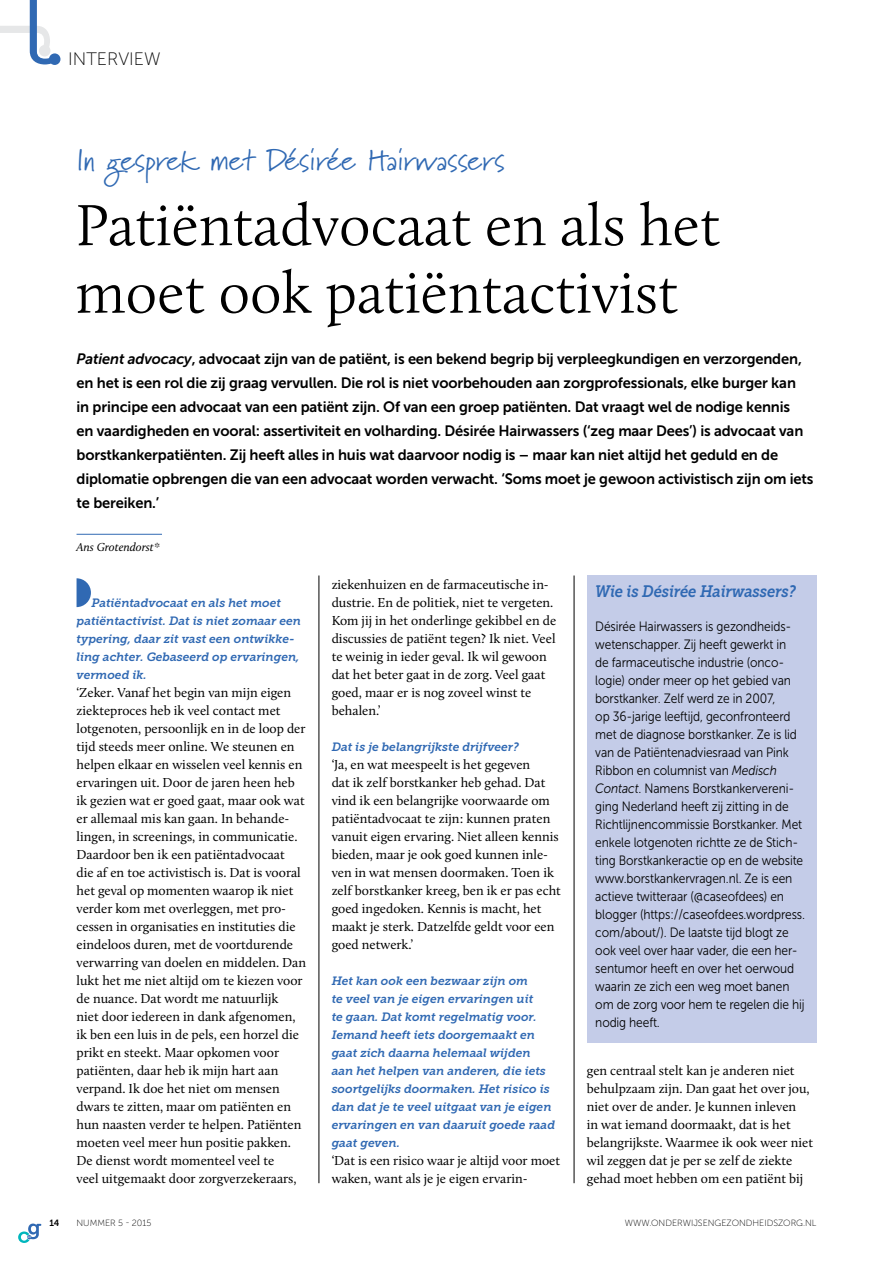
<style>
.page{position:relative;width:893px;height:1263px;background:#fff}
.page>*{position:absolute;margin:0;border:0;box-sizing:border-box;transform-origin:0 0}
.t1{font:300 60px/67.5px "Calluna";color:#000}
.t2{font:30px "Marydale";color:#3069b3}
.t3{font:18px "Museo Sans 100";color:#000}
.t4{font:italic 16.5px "Museo Slab 700";letter-spacing:-.01em;color:#3069b3;scale:.9 1}
.t5{font:15px/24px "Museo Sans 700";letter-spacing:-.01em;color:#000}
.t6{font:13.5px/18px "Calluna";color:#000}
.t7{font:13.5px/18px "Museo Sans 300";letter-spacing:-.01em;color:#000;scale:.89 1}
.t8{font:italic 12px/18px "Museo Slab 700";color:#3069b3}
.t9{font:italic 12px "Calluna";color:#000}
.t10{font:9px "Museo Sans 100";color:#000}
.t11{font:9px "Museo Sans 700";color:#000}
.s1{font-style:italic}
</style>
<div class="page">
<svg style="left:18px;top:1223px;width:24px;height:20px"></svg>
<svg style="left:0;top:0;width:60px;height:65px"></svg>
<hr style="left:77px;top:534px;width:85px;height:1px;background:#3069b3">
<div style="left:587px;top:575px;width:229px;height:468px;background:#c4cce8"></div>
<hr style="left:574px;top:575px;width:1px;height:608px;background:#000">
<hr style="left:319px;top:575px;width:1px;height:608px;background:#000">
<svg style="left:77px;top:578px;width:14px;height:29px"></svg>
<h3 class="t3" style="left:68px;top:49px;width:72px">INTERVIEW</h3>
<h2 class="t2" style="left:77px;top:142px;width:430px">In gesprek met Désirée Hairwassers</h2>
<h1 class="t1" style="left:75px;top:191px;width:646px">Patiëntadvocaat en als het moet ook patiëntactivist</h1>
<p class="t5" style="left:77px;top:347px;width:738px"><span class="s1">Patient advocacy</span>, advocaat zijn van de patiënt, is een bekend begrip bij verpleegkundigen en verzorgenden, en het is een rol die zij graag vervullen. Die rol is niet voorbehouden aan zorgprofessionals, elke burger kan<br>in principe een advocaat van een patiënt zijn. Of van een groep patiënten. Dat vraagt wel de nodige kennis<br>en vaardigheden en vooral: assertiviteit en volharding. Désirée Hairwassers (‘zeg maar Dees’) is advocaat van borstkankerpatiënten. Zij heeft alles in huis wat daarvoor nodig is – maar kan niet altijd het geduld en de diplomatie opbrengen die van een advocaat worden verwacht. ‘Soms moet je gewoon activistisch zijn om iets te bereiken.’</p>
<p class="t9" style="left:77px;top:540px;width:85px">Ans Grotendorst*</p>
<p class="t8" style="left:77px;top:594px;width:226px;text-indent:15px">Patiëntadvocaat en als het moet patiëntactivist. Dat is niet zomaar een typering, daar zit vast een ontwikke&shy;ling achter. Gebaseerd op ervaringen, vermoed ik.</p>
<p class="t6" style="left:77px;top:683px;width:231px">‘Zeker. Vanaf het begin van mijn eigen ziekteproces heb ik veel contact met lotgenoten, persoonlijk en in de loop der tijd steeds meer online. We steunen en helpen elkaar en wisselen veel kennis en ervaringen uit. Door de jaren heen heb ik gezien wat er goed gaat, maar ook wat er allemaal mis kan gaan. In behande&shy;lingen, in screenings, in communicatie.<br>Daardoor ben ik een patiëntadvocaat<br>die af en toe activistisch is. Dat is vooral het geval op momenten waarop ik niet verder kom met overleggen, met pro&shy;cessen in organisaties en instituties die eindeloos duren, met de voortdurende verwarring van doelen en middelen. Dan lukt het me niet altijd om te kiezen voor de nuance. Dat wordt me natuurlijk<br>niet door iedereen in dank afgenomen, ik ben een luis in de pels, een horzel die prikt en steekt. Maar opkomen voor patiënten, daar heb ik mijn hart aan verpand. Ik doe het niet om mensen dwars te zitten, maar om patiënten en hun naasten verder te helpen. Patiënten moeten veel meer hun positie pakken.<br>De dienst wordt momenteel veel te<br>veel uitgemaakt door zorgverzekeraars,</p>
<p class="t6" style="left:332px;top:575px;width:226px">ziekenhuizen en de farmaceutische in&shy;dustrie. En de politiek, niet te vergeten.<br>Kom jij in het onderlinge gekibbel en de discussies de patiënt tegen? Ik niet. Veel te weinig in ieder geval. Ik wil gewoon dat het beter gaat in de zorg. Veel gaat goed, maar er is nog zoveel winst te behalen.’</p>
<p class="t8" style="left:332px;top:738px;width:189px">Dat is je belangrijkste drijfveer?</p>
<p class="t6" style="left:332px;top:755px;width:231px">‘Ja, en wat meespeelt is het gegeven<br>dat ik zelf borstkanker heb gehad. Dat vind ik een belangrijke voorwaarde om patiëntadvocaat te zijn: kunnen praten vanuit eigen ervaring. Niet alleen kennis bieden, maar je ook goed kunnen inle&shy;ven in wat mensen doormaken. Toen ik zelf borstkanker kreeg, ben ik er pas echt goed ingedoken. Kennis is macht, het maakt je sterk. Datzelfde geldt voor een goed netwerk.’</p>
<p class="t8" style="left:332px;top:972px;width:225px">Het kan ook een bezwaar zijn om<br>te veel van je eigen ervaringen uit<br>te gaan. Dat komt regelmatig voor.<br>Iemand heeft iets doorgemaakt en gaat zich daarna helemaal wijden aan het helpen van anderen, die iets soortgelijks doormaken. Het risico is dan dat je te veel uitgaat van je eigen ervaringen en van daaruit goede raad gaat geven.</p>
<p class="t6" style="left:332px;top:1151px;width:230px">‘Dat is een risico waar je altijd voor moet waken, want als je je eigen ervarin-</p>
<p class="t4" style="left:595px;top:582px;width:225px">Wie is Désirée Hairwassers?</p>
<p class="t7" style="left:595px;top:618px;width:237px">Désirée Hairwassers is gezondheids&shy;wetenschapper. Zij heeft gewerkt in<br>de farmaceutische industrie (onco&shy;logie) onder meer op het gebied van borstkanker. Zelf werd ze in 2007,<br>op 36-jarige leeftijd, geconfronteerd met de diagnose borstkanker. Ze is lid van de Patiëntenadviesraad van Pink Ribbon en columnist van <span class="s1">Medisch Contact</span>. Namens Borstkankervereni&shy;ging Nederland heeft zij zitting in de Richtlijnencommissie Borstkanker. Met enkele lotgenoten richtte ze de Stich&shy;ting Borstkankeractie op en de website www.borstkankervragen.nl. Ze is een actieve twitteraar (@caseofdees) en blogger (https://caseofdees.wordpress. com/about/). De laatste tijd blogt ze ook veel over haar vader, die een her&shy;sentumor heeft en over het oerwoud waarin ze zich een weg moet banen om de zorg voor hem te regelen die hij nodig heeft.</p>
<p class="t6" style="left:587px;top:1061px;width:228px">gen centraal stelt kan je anderen niet behulpzaam zijn. Dan gaat het over jou, niet over de ander. Je kunnen inleven<br>in wat iemand doormaakt, dat is het belangrijkste. Waarmee ik ook weer niet wil zeggen dat je per se zelf de ziekte gehad moet hebben om een patiënt bij</p>
<p class="t11" style="left:49px;top:1217px;width:12px">14</p>
<p class="t10" style="left:77px;top:1218px;width:76px">NUMMER 5 - 2015</p>
<p class="t10" style="left:625px;top:1218px;width:54px">WWW.ON DERW</p>
<p class="t10" style="left:691px;top:1218px;width:127px">IJSENGEZON DHEIDSZORG.NL</p>
</div>
